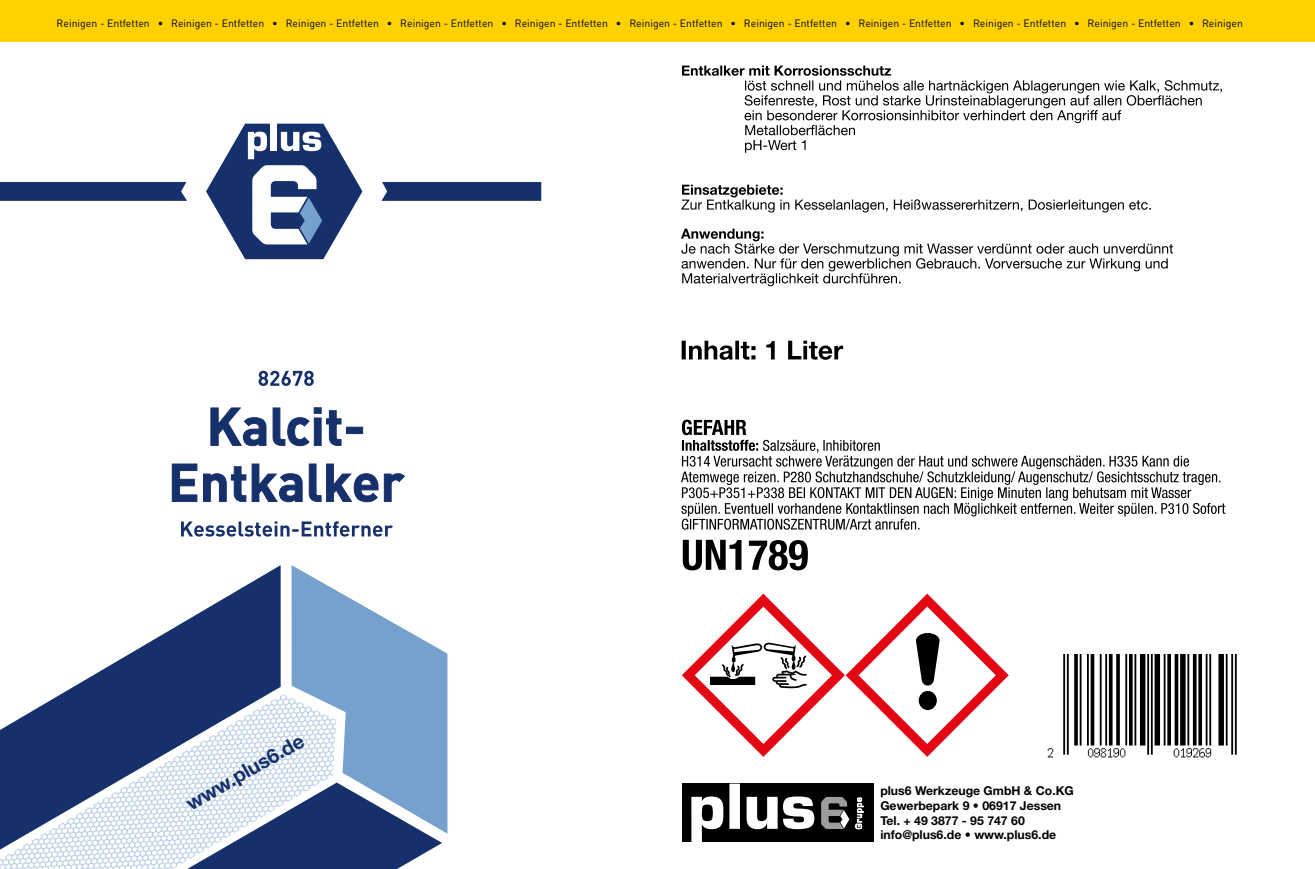
<style>
.page{position:relative;width:1315px;height:869px;background:#fff}
.page>*{position:absolute;margin:0;border:0;box-sizing:border-box;transform-origin:0 0}
.t1{font:700 20.12px "Helvetica Neue";color:#16306b}
.t2{font:700 12.25px/14.7px "Helvetica Neue";color:#000}
.t3{font:10.5px "DIN Pro";color:#000}
</style>
<div class="page">
<svg style="left:0;top:849px;width:187px;height:19px"></svg>
<svg style="left:0;top:182px;width:187px;height:19px;background:#1b346e"></svg>
<svg style="left:206px;top:123px;width:157px;height:137px"></svg>
<svg style="left:381px;top:182px;width:160px;height:19px;background:#1c356f"></svg>
<svg style="left:0;top:620px;width:187px;height:229px;fill:#16306b"></svg>
<svg style="left:187px;top:565px;width:260px;height:303px"></svg>
<div style="left:682px;top:783px;width:191px;height:58px;background:#000"></div>
<svg style="left:691px;top:783px;width:123px;height:58px"></svg>
<svg style="left:821px;top:796px;width:28px;height:32px"></svg>
<svg style="left:855px;top:797px;width:9px;height:31px"></svg>
<div style="left:0;top:0;width:1315px;height:42px;background:#ffd100"></div>
<svg style="left:681px;top:340px;width:162px;height:19px"></svg>
<img style="left:1047px;top:654px;width:190px;height:104px">
<svg style="left:681px;top:184px;width:470px;height:28px"></svg>
<svg style="left:682px;top:65px;width:540px;height:88px"></svg>
<svg style="left:681px;top:228px;width:492px;height:58px"></svg>
<svg style="left:682px;top:593px;width:326px;height:163px"></svg>
<svg style="left:683px;top:539px;width:125px;height:31px"></svg>
<svg style="left:681px;top:419px;width:544px;height:110px"></svg>
<svg style="left:181px;top:521px;width:212px;height:15px"></svg>
<svg style="left:171px;top:463px;width:234px;height:39px"></svg>
<svg style="left:210px;top:407px;width:153px;height:39px"></svg>
<svg style="left:258px;top:370px;width:56px;height:16px"></svg>
<p class="t3" style="left:57px;top:16px;width:1187px">Reinigen - Entfetten • Reinigen - Entfetten • Reinigen - Entfetten • Reinigen - Entfetten • Reinigen - Entfetten • Reinigen - Entfetten • Reinigen - Entfetten • Reinigen - Entfetten • Reinigen - Entfetten • Reinigen - Entfetten • Reinigen</p>
<h1 class="t1" style="left:181px;top:793px;width:134px;rotate:-30deg">www.plus6.de</h1>
<p class="t2" style="left:880px;top:782px;width:195px">plus6 Werkzeuge GmbH &amp; Co.KG<br>Gewerbepark 9 • 06917 Jessen<br>Tel. + 49 3877 - 95 747 60 info@plus6.de • www.plus6.de</p>
</div>
